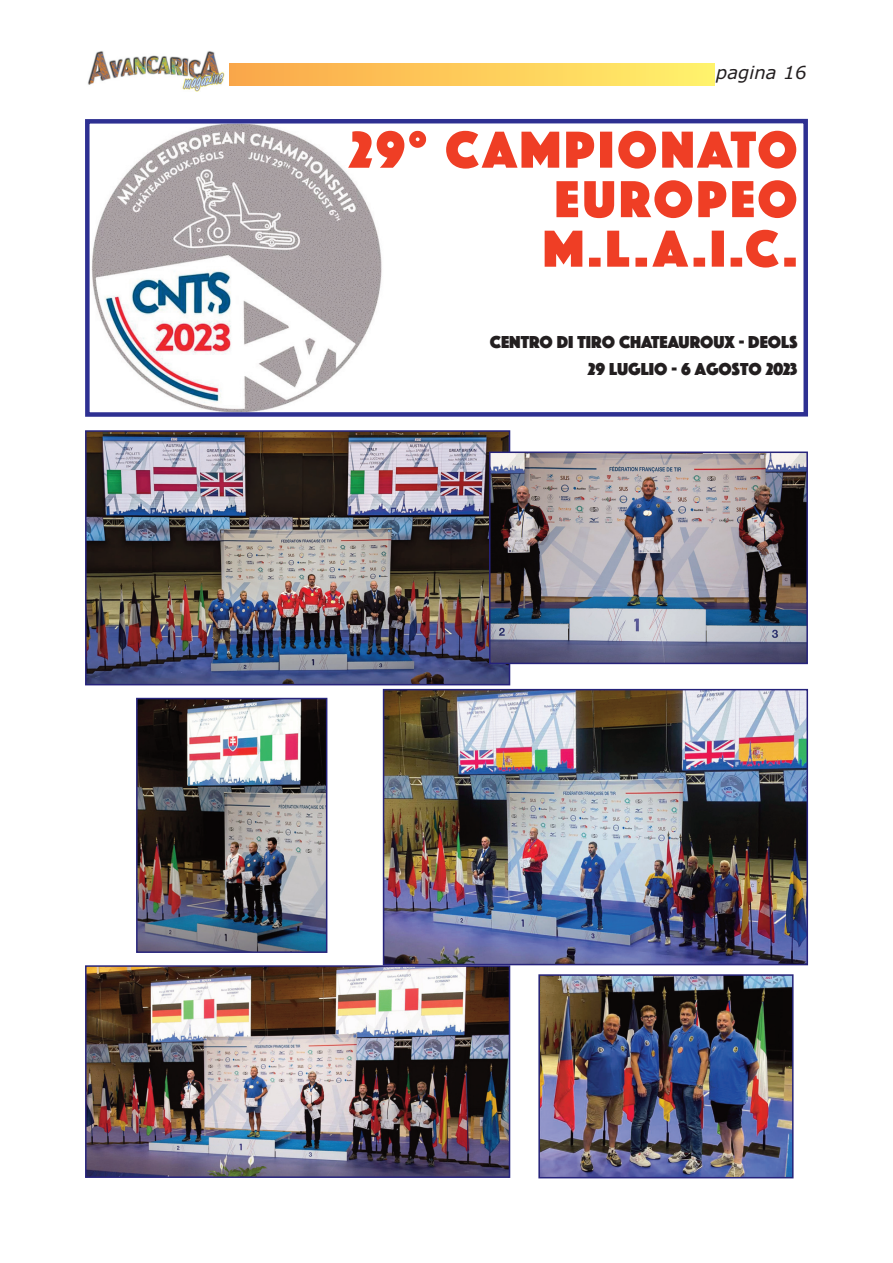
<style>
.page{position:relative;width:893px;height:1263px;background:#fff}
.page>*{position:absolute;margin:0;border:0;box-sizing:border-box;transform-origin:0 0}
.t1{font:54px/49.5px "Phosphate Solid";letter-spacing:.06em;color:#ef3e25;text-align:justify}
.t2{font:18px/27.6px "Phosphate Solid";color:#231f20;text-align:right}
.t3{font:italic 18px "Verdana";color:#231f20}
</style>
<div class="page">
<img style="left:91px;top:124px;width:291px;height:288px">
<div style="left:85px;top:119px;width:723px;height:298px;border:4px solid #2e3092"></div>
<img style="left:88px;top:51px;width:137px;height:40px">
<div style="left:230px;top:64px;width:484px;height:21px;background:linear-gradient(to right,#fba649,#fff26c)"></div>
<img style="left:88px;top:433px;width:419px;height:249px">
<div style="left:85px;top:430px;width:425px;height:255px;border:2px solid #26237b"></div>
<img style="left:386px;top:692px;width:419px;height:270px">
<div style="left:383px;top:689px;width:425px;height:276px;border:2px solid #26237b"></div>
<img style="left:492px;top:454px;width:313px;height:207px">
<div style="left:489px;top:451px;width:319px;height:213px;border:2px solid #26237b"></div>
<img style="left:139px;top:701px;width:185px;height:249px">
<div style="left:136px;top:698px;width:191px;height:255px;border:2px solid #26237b"></div>
<img style="left:88px;top:968px;width:419px;height:207px">
<div style="left:85px;top:965px;width:425px;height:213px;border:2px solid #26237b"></div>
<img style="left:541px;top:977px;width:249px;height:198px">
<div style="left:538px;top:974px;width:255px;height:204px;border:2px solid #26237b"></div>
<p class="t3" style="left:716px;top:65px;width:92px">pagina 16</p>
<h1 class="t1" style="left:543px;top:124px;width:256px;text-indent:-193px">29° CAMPIONATO EUROPEO M.L.A.I.C.</h1>
<p class="t2" style="left:490px;top:328px;width:309px">CENTRO DI TIRO CHATEAUROUX - DEOLS<br>29 LUGLIO - 6 AGOSTO 2023</p>
</div>
